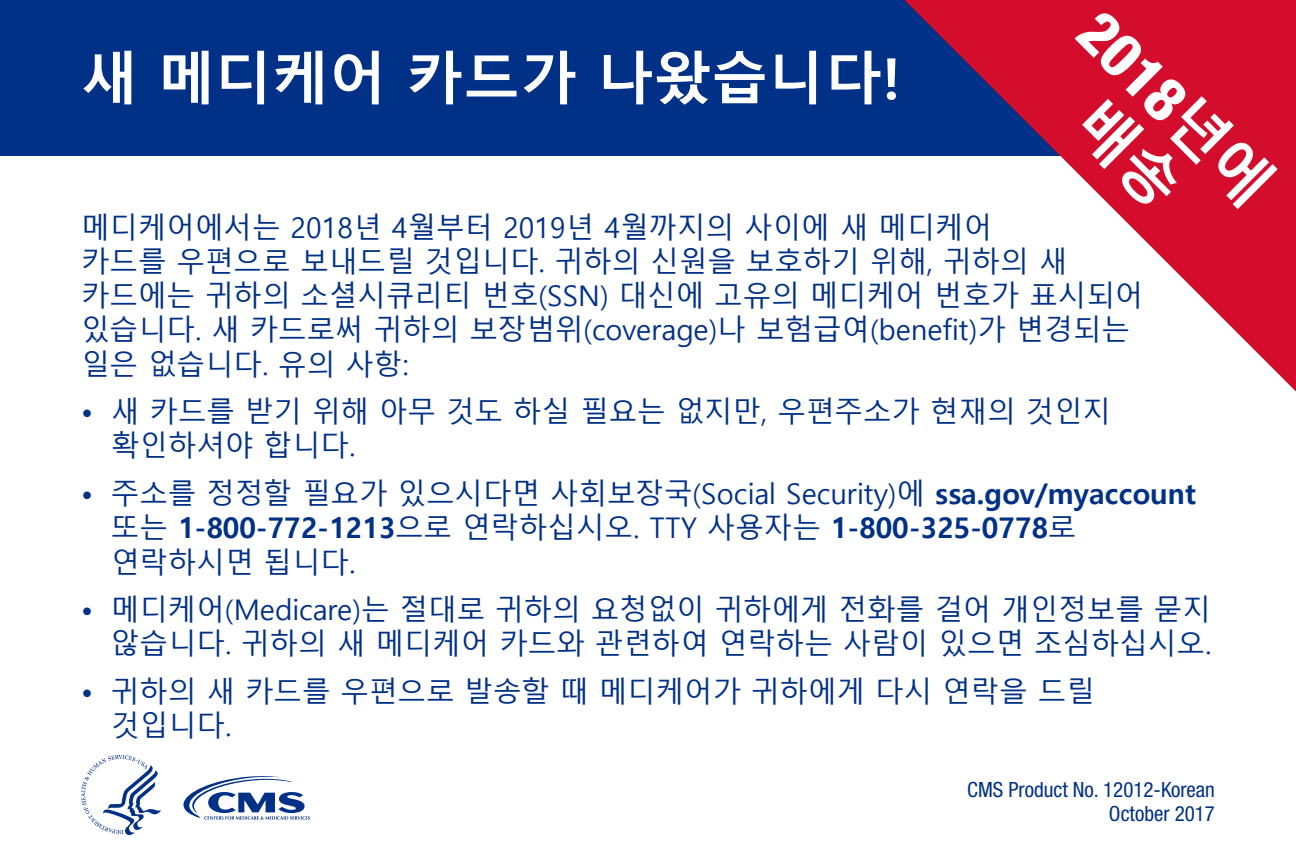
<style>
.page{position:relative;width:1296px;height:864px;background:#fff}
.page>*{position:absolute;margin:0;border:0;box-sizing:border-box;transform-origin:0 0}
.t1{font:800 condensed 60px/66px "Helvetica Neue LT Std";color:#fff;text-align:center}
.t2{font:700 57px "Malgun Gothic";color:#fff}
.t3{font:28.5px/34.2px "Malgun Gothic";color:#003186}
.t4{font:condensed 21px/24px "Helvetica Neue LT Std";color:#003186;text-align:right}
.s1{font-family:"Malgun Gothic";font-weight:700;font-stretch:normal}
.s2{font-weight:700}
</style>
<div class="page">
<div style="left:0;top:0;width:1296px;height:156px;background:#003186"></div>
<svg style="left:904px;top:0;width:392px;height:392px"></svg>
<svg style="left:183px;top:776px;width:127px;height:44px"></svg>
<svg style="left:81px;top:755px;width:80px;height:80px"></svg>
<p class="t1" style="left:1112px;top:-2px;width:246px;rotate:45deg">2018<span class="s1">년에 배송</span></p>
<p class="t3" style="left:81px;top:245px;width:1064px">카드를 우편으로 보내드릴 것입니다. 귀하의 신원을 보호하기 위해, 귀하의 새 카드에는 귀하의 소셜시큐리티 번호(SSN) 대신에 고유의 메디케어 번호가 표시되어</p>
<h1 class="t2" style="left:81px;top:45px;width:821px">새 메디케어 카드가 나왔습니다!</h1>
<p class="t3" style="left:81px;top:211px;width:913px">메디케어에서는 2018년 4월부터 2019년 4월까지의 사이에 새 메디케어</p>
<p class="t3" style="left:81px;top:314px;width:1050px">있습니다. 새 카드로써 귀하의 보장범위(coverage)나 보험급여(benefit)가 변경되는 일은 없습니다. 유의 사항:</p>
<p class="t3" style="left:111px;top:395px;width:1002px;text-indent:-30px">• 새 카드를 받기 위해 아무 것도 하실 필요는 없지만, 우편주소가 현재의 것인지 확인하셔야 합니다.</p>
<p class="t3" style="left:111px;top:477px;width:1086px;text-indent:-30px">• 주소를 정정할 필요가 있으시다면 사회보장국(Social Security)에 <span class="s2">ssa.gov/myaccount </span>또는 <span class="s2">1-800-772-1213</span>으로 연락하십시오. TTY 사용자는 <span class="s2">1-800-325-0778</span>로 연락하시면 됩니다.</p>
<p class="t3" style="left:81px;top:593px;width:1132px;text-align:right">• 메디케어(Medicare)는 절대로 귀하의 요청없이 귀하에게 전화를 걸어 개인정보를 묻지 않습니다. 귀하의 새 메디케어 카드와 관련하여 연락하는 사람이 있으면 조심하십시오.</p>
<p class="t3" style="left:111px;top:675px;width:985px;text-indent:-30px">• 귀하의 새 카드를 우편으로 발송할 때 메디케어가 귀하에게 다시 연락을 드릴 것입니다.</p>
<p class="t4" style="left:967px;top:778px;width:249px">CMS Product No. 12012-Korean<br>October 2017</p>
</div>
